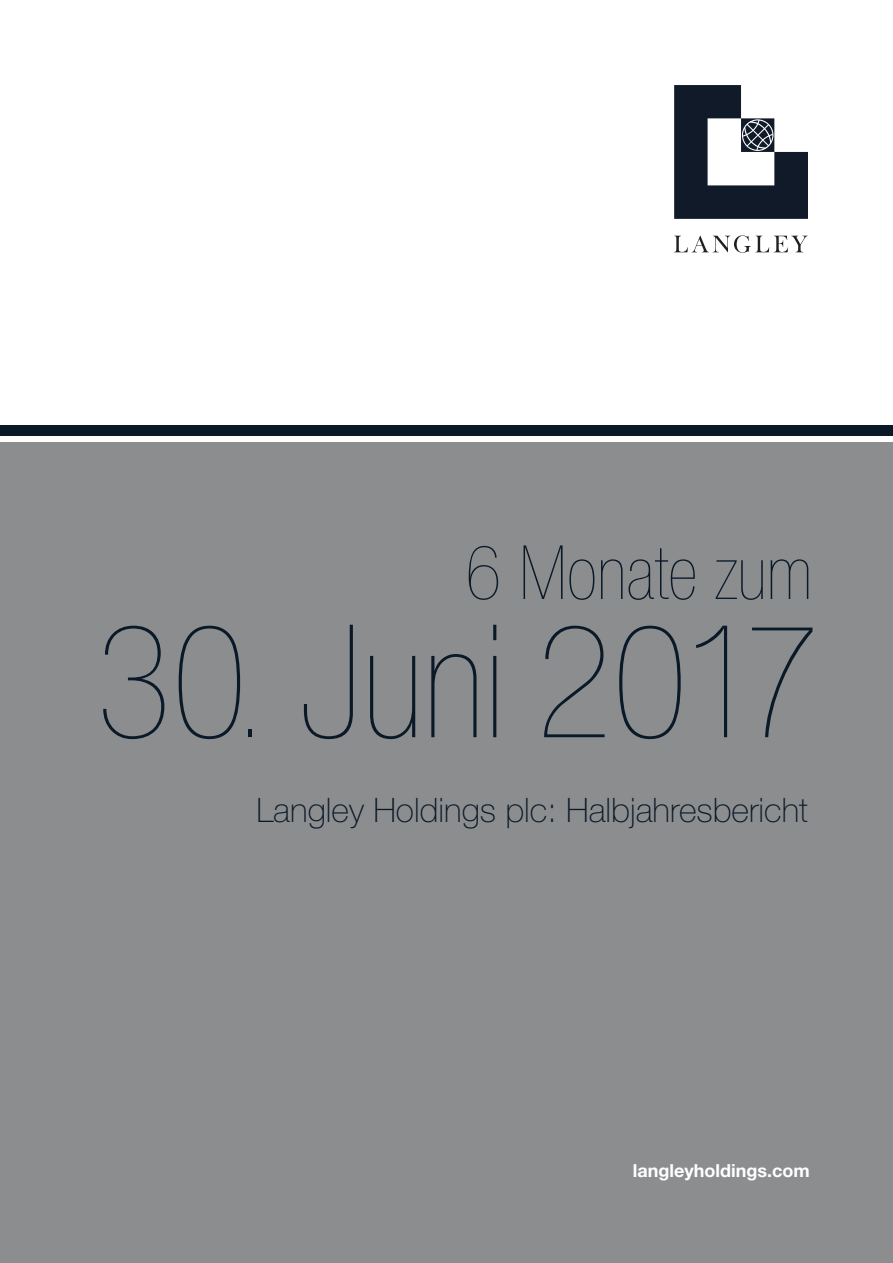
<style>
.page{position:relative;width:893px;height:1263px;background:#fff}
.page>*{position:absolute;margin:0;border:0;box-sizing:border-box;transform-origin:0 0}
.t1{font:900 condensed 157.5px "Helvetica Neue LT";color:#0a1928}
.t2{font:900 condensed 75px "Helvetica Neue LT";color:#0a1928}
.t3{font:100 33.75px "Helvetica Neue LTW1 G";color:#0a1928}
.t4{font:700 18px "Helvetica Neue LTW1 G";color:#fff}
.s1{font-size:78.75px}
</style>
<div class="page">
<div style="left:0;top:442px;width:893px;height:821px;background:#8c8d8f"></div>
<div style="left:0;top:425px;width:893px;height:11px;background:#0a1928"></div>
<svg style="left:674px;top:235px;width:134px;height:18px"></svg>
<svg style="left:674px;top:85px;width:134px;height:134px"></svg>
<h2 class="t2" style="left:465px;top:531px;width:349px">6 Monate zum</h2>
<h1 class="t1" style="left:96px;top:596px;width:726px">30<span class="s1">.</span> Juni 2017</h1>
<p class="t3" style="left:256px;top:790px;width:553px">Langley Holdings plc: Halbjahresbericht</p>
<p class="t4" style="left:633px;top:1159px;width:178px">langleyholdings.com</p>
</div>
